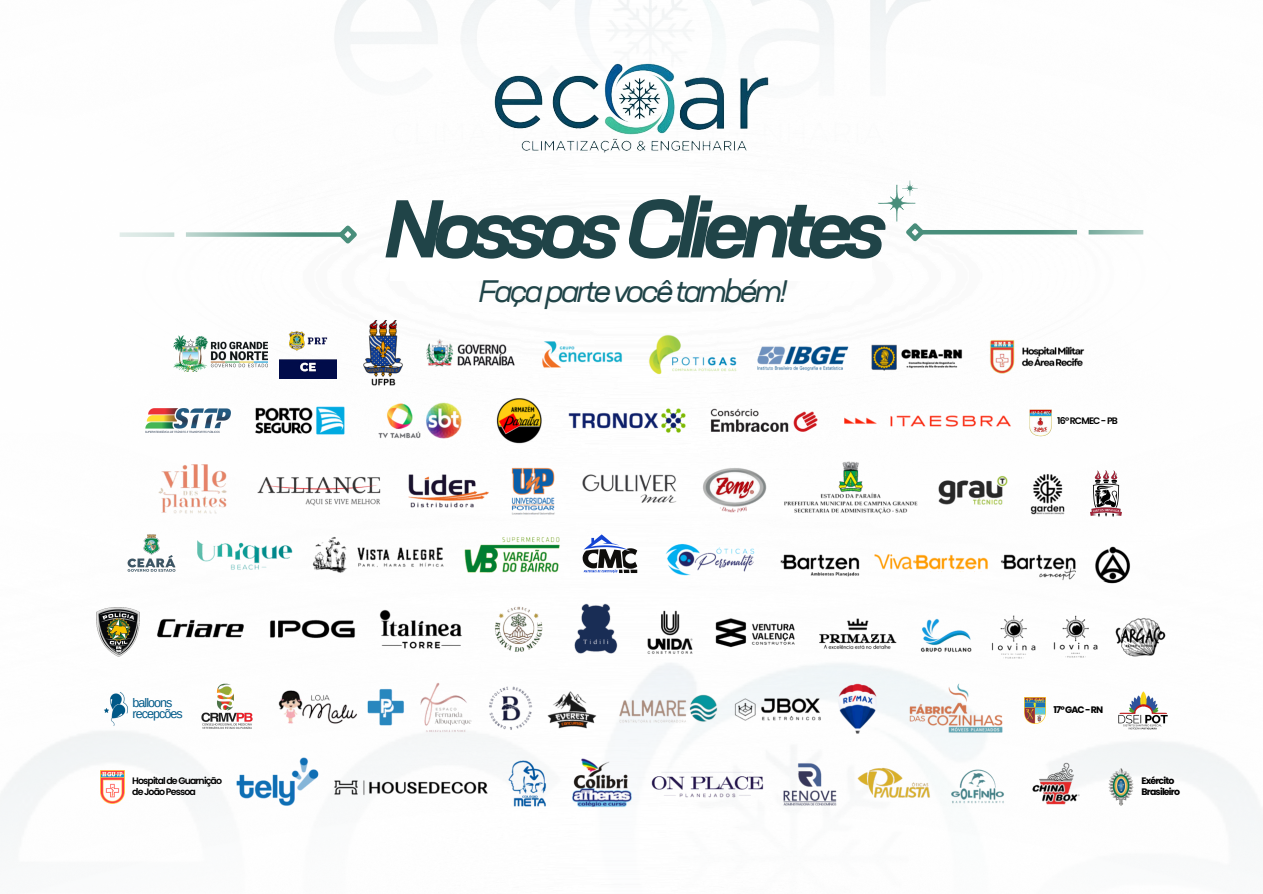
<style>
.page{position:relative;width:1263px;height:894px;background:#fff}
.page>*{position:absolute;margin:0;border:0;box-sizing:border-box;transform-origin:0 0}
.t1{font:italic 700 expanded 80.55px "Neusa Next Pro";letter-spacing:-.1em;color:#204448}
.t2{font:italic expanded 30.75px "Neusa Next Pro";letter-spacing:-.1em;color:#204448}
.t3{font:12.6px/10.5px "Arimo";letter-spacing:-.075em;color:#005988}
.t4{font:600 9.45px "Poppins";letter-spacing:-.09em;color:#000}
.t5{font:700 9.45px "Poppins";letter-spacing:-.09em;color:#000}
</style>
<div class="page">
<img style="left:333px;top:0;width:667px;height:379px">
<img style="left:493px;top:59px;width:277px;height:96px">
<div style="left:186px;top:232px;width:156px;height:5px;background:#498e7b"></div>
<svg style="left:335px;top:221px;width:26px;height:26px"></svg>
<img style="left:119px;top:232px;width:214px;height:147px">
<svg style="left:921px;top:230px;width:156px;height:4px"></svg>
<img style="left:0;top:430px;width:1263px;height:410px">
<div style="left:391px;top:225px;width:481px;height:55px;background:#fff"></div>
<svg style="left:877px;top:180px;width:51px;height:65px"></svg>
<img style="left:142px;top:451px;width:934px;height:70px">
<img style="left:1090px;top:470px;width:32px;height:46px">
<img style="left:359px;top:320px;width:726px;height:66px">
<img style="left:279px;top:328px;width:58px;height:50px">
<img style="left:173px;top:335px;width:95px;height:36px">
<img style="left:238px;top:398px;width:792px;height:47px">
<img style="left:1029px;top:408px;width:23px;height:28px">
<img style="left:146px;top:408px;width:84px;height:24px">
<img style="left:174px;top:532px;width:394px;height:49px">
<img style="left:658px;top:532px;width:481px;height:49px">
<img style="left:124px;top:533px;width:55px;height:39px">
<svg style="left:582px;top:534px;width:55px;height:39px"></svg>
<img style="left:153px;top:746px;width:1012px;height:74px">
<img style="left:101px;top:770px;width:23px;height:32px">
<img style="left:1107px;top:764px;width:27px;height:43px">
<img style="left:263px;top:670px;width:749px;height:65px">
<img style="left:1025px;top:697px;width:20px;height:26px">
<img style="left:198px;top:681px;width:58px;height:50px">
<img style="left:1119px;top:689px;width:48px;height:42px">
<img style="left:95px;top:686px;width:43px;height:43px">
<img style="left:155px;top:581px;width:1011px;height:86px">
<img style="left:97px;top:607px;width:42px;height:49px">
<p class="t3" style="left:132px;top:697px;width:52px">balloons recepcões</p>
<p class="t4" style="left:132px;top:774px;width:91px">HospitaldeGuarnição</p>
<p class="t4" style="left:132px;top:785px;width:65px">deJoãoPessoa</p>
<p class="t1" style="left:385px;top:195px;width:503px">Nossos Clientes</p>
<p class="t2" style="left:479px;top:278px;width:311px">Faça parte você também!</p>
<p class="t4" style="left:1057px;top:414px;width:62px">16°RCMEC-PB</p>
<p class="t5" style="left:1053px;top:703px;width:51px">17°GAC-RN</p>
<p class="t5" style="left:1141px;top:774px;width:34px">Exército</p>
<p class="t5" style="left:1141px;top:785px;width:40px">Brasileiro</p>
</div>
